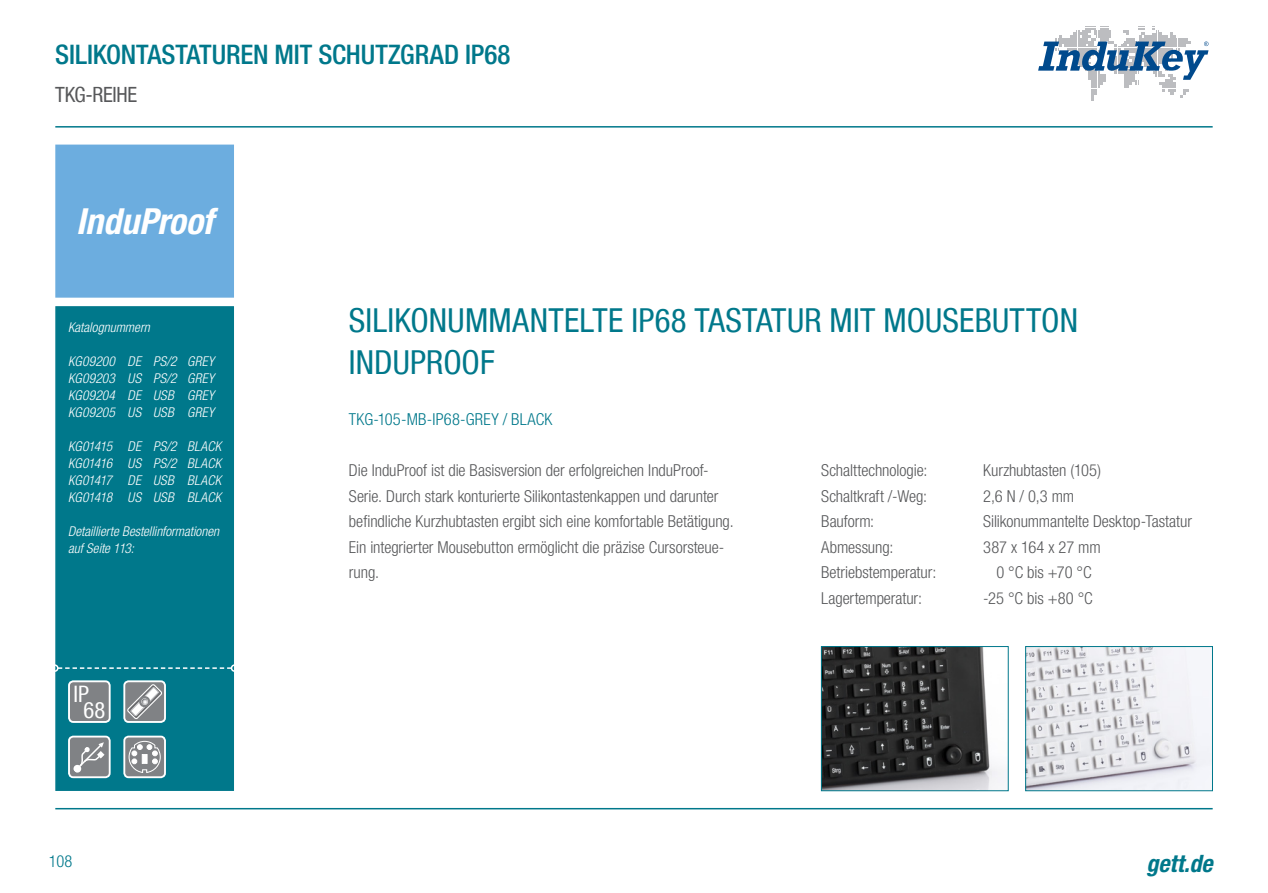
<style>
.page{position:relative;width:1268px;height:893px;background:#fff}
.page>*{position:absolute;margin:0;border:0;box-sizing:border-box;transform-origin:0 0}
.t1{font:italic 700 condensed 36px "Helvetica Neue LT Pro";color:#fff}
.t2{font:condensed 33px/42.5px "Helvetica Neue LT Com";letter-spacing:.005em;color:#00788b}
.t3{font:500 condensed 27px "Helvetica Neue LT Com";letter-spacing:-.005em;color:#00788b}
.t4{font:italic 700 condensed 24px "Helvetica Neue LT Pro";color:#00788b}
.t5{font:condensed 22.65px "Helvetica Neue LT Com";color:#fff}
.t6{font:condensed 21px "Helvetica Neue LT Com";letter-spacing:-.015em;color:#57585a}
.t7{font:300 condensed 16.5px/25.5px "Helvetica Neue LT Com";letter-spacing:-.005em;color:#57585a}
.t8{font:300 condensed 16.5px "Helvetica Neue LT Com";letter-spacing:.015em;color:#00788b}
.t9{font:italic 300 condensed 13.5px/17px "Helvetica Neue LT Com";letter-spacing:.005em;color:#fff;text-align:justify}
</style>
<div class="page">
<hr style="left:55px;top:126px;width:1157px;height:2px;background:#00788b">
<hr style="left:55px;top:808px;width:1157px;height:1px;background:#00788b">
<div style="left:55px;top:306px;width:179px;height:485px;background:#00788b;border:2px solid #00788b"></div>
<div style="left:56px;top:145px;width:177px;height:152px;background:#6caddf"></div>
<div style="left:55px;top:145px;width:179px;height:153px;border:2px solid #6caddf"></div>
<img style="left:1027px;top:648px;width:183px;height:141px">
<div style="left:1025px;top:646px;width:187px;height:145px;border:1px solid #00788b"></div>
<img style="left:823px;top:648px;width:183px;height:141px">
<div style="left:821px;top:646px;width:187px;height:145px;border:1px solid #00788b"></div>
<svg style="left:59px;top:667px;width:172px;height:2px"></svg>
<div style="left:51px;top:664px;width:8px;height:8px;border:2px solid #fff;border-radius:50%"></div>
<div style="left:231px;top:664px;width:7px;height:8px;border:2px solid #fff;border-radius:50%"></div>
<svg style="left:1038px;top:28px;width:171px;height:73px"></svg>
<div style="left:124px;top:737px;width:41px;height:40px;background:#808285;border-radius:4px"></div>
<div style="left:123px;top:736px;width:43px;height:42px;border:2px solid #fff;border-radius:4px"></div>
<svg style="left:128px;top:741px;width:33px;height:32px"></svg>
<div style="left:142px;top:754px;width:5px;height:10px;background:#fff"></div>
<div style="left:69px;top:737px;width:41px;height:40px;background:#808285;border-radius:4px"></div>
<div style="left:68px;top:736px;width:43px;height:42px;border:2px solid #fff;border-radius:4px"></div>
<svg style="left:73px;top:742px;width:31px;height:31px"></svg>
<div style="left:69px;top:681px;width:41px;height:41px;background:#808285;border-radius:4px"></div>
<div style="left:68px;top:680px;width:43px;height:43px;border:2px solid #fff;border-radius:4px"></div>
<div style="left:124px;top:681px;width:41px;height:41px;background:#808285;border-radius:4px"></div>
<div style="left:123px;top:680px;width:43px;height:43px;border:2px solid #fff;border-radius:4px"></div>
<svg style="left:127px;top:684px;width:35px;height:37px"></svg>
<h3 class="t3" style="left:55px;top:38px;width:456px">SILIKONTASTATUREN MIT SCHUTZGRAD IP68</h3>
<p class="t6" style="left:55px;top:82px;width:83px">TKG-REIHE</p>
<h1 class="t1" style="left:76px;top:200px;width:139px">InduProof</h1>
<p class="t9" style="left:68px;top:318px;width:83px">Katalognummern</p>
<p class="t9" style="left:68px;top:352px;width:148px">KG09200 DE PS/2 GREY KG09203 US PS/2 GREY KG09204 DE USB GREY KG09205 US USB GREY</p>
<p class="t9" style="left:68px;top:437px;width:155px">KG01415 DE PS/2 BLACK KG01416 US PS/2 BLACK KG01417 DE USB BLACK KG01418 US USB BLACK</p>
<p class="t9" style="left:68px;top:522px;width:153px">Detaillierte Bestellinformationen auf Seite 113:</p>
<h3 class="t5" style="left:73px;top:680px;width:17px">IP</h3>
<h3 class="t5" style="left:83px;top:696px;width:23px">68</h3>
<h2 class="t2" style="left:349px;top:298px;width:730px">SILIKONUMMANTELTE IP68 TASTATUR MIT MOUSEBUTTON<br>INDUPROOF</h2>
<p class="t8" style="left:349px;top:410px;width:205px">TKG-105-MB-IP68-GREY / BLACK</p>
<p class="t7" style="left:349px;top:458px;width:386px">Die InduProof ist die Basisversion der erfolgreichen InduProof-Serie. Durch stark konturierte Silikontastenkappen und darunter befindliche Kurzhubtasten ergibt sich eine komfortable Betätigung.<br>Ein integrierter Mousebutton ermöglicht die präzise Cursorsteue&shy;rung.</p>
<p class="t7" style="left:821px;top:458px;width:108px">Schalttechnologie:</p>
<p class="t7" style="left:983px;top:458px;width:119px">Kurzhubtasten (105)</p>
<p class="t7" style="left:821px;top:483px;width:107px">Schaltkraft /-Weg:</p>
<p class="t7" style="left:983px;top:483px;width:92px">2,6 N / 0,3 mm</p>
<p class="t7" style="left:821px;top:509px;width:54px">Bauform:</p>
<p class="t7" style="left:983px;top:509px;width:210px">Silikonummantelte Desktop-Tastatur</p>
<p class="t7" style="left:821px;top:534px;width:74px">Abmessung:</p>
<p class="t7" style="left:983px;top:534px;width:119px">387 x 164 x 27 mm</p>
<p class="t7" style="left:821px;top:560px;width:117px">Betriebstemperatur:</p>
<p class="t7" style="left:996px;top:560px;width:97px">0 °C bis +70 °C</p>
<p class="t7" style="left:821px;top:585px;width:102px">Lagertemperatur:</p>
<p class="t7" style="left:983px;top:585px;width:111px">-25 °C bis +80 °C</p>
<p class="t8" style="left:49px;top:851px;width:25px">108</p>
<h3 class="t4" style="left:1146px;top:849px;width:68px">gett.de</h3>
</div>
